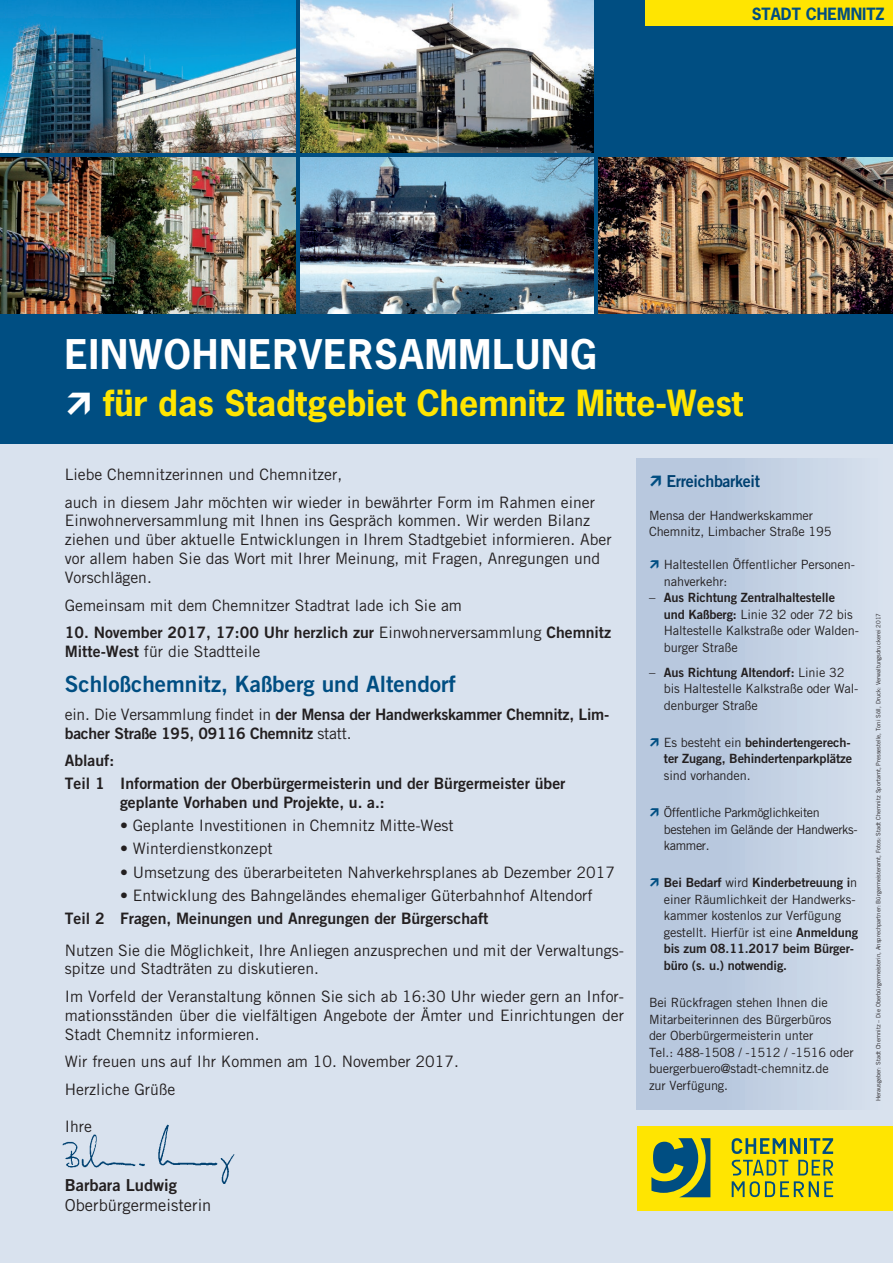
<style>
.page{position:relative;width:893px;height:1263px;background:#fff}
.page>*{position:absolute;margin:0;border:0;box-sizing:border-box;transform-origin:0 0}
.t1{font:700 38.4px "News Gothic";letter-spacing:.03em;color:#fff}
.t2{font:700 33.9px "News Gothic";color:#ffe501}
.t3{font:22.5px "Trade Gothic Bold Two";color:#004e82}
.t4{font:16.5px "Trade Gothic";color:#231f20}
.t5{font:16.5px "Trade Gothic Bold Two";letter-spacing:-.02em;color:#004171}
.t6{font:16.5px "Trade Gothic Bold Two";color:#231f20}
.t7{font:700 15.9px "News Gothic";color:#004e82}
.t8{font:15.75px/18.9px "Trade Gothic";color:#231f20}
.t9{font:15.75px/18.9px "Trade Gothic Bold Two";color:#231f20}
.t10{font:12.75px/16.5px "Trade Gothic";letter-spacing:-.01em;color:#231f20}
.t11{font:12.75px/16.5px "Trade Gothic Bold Two";letter-spacing:-.01em;color:#231f20}
.t12{font:12.75px/16.5px "Trade Gothic";letter-spacing:-.03em;color:#231f20}
.t13{font:6px "Trade Gothic";color:#231f20}
.s1{font-family:"Trade Gothic"}
.s2{font-family:"Trade Gothic Bold Two"}
</style>
<div class="page">
<img style="left:0;top:0;width:595px;height:154px">
<div style="left:596px;top:0;width:297px;height:157px;background:#004e82"></div>
<img style="left:0;top:157px;width:893px;height:158px">
<hr style="left:595px;top:0;width:3px;height:329px;background:#004e82">
<hr style="left:296px;top:0;width:3px;height:329px;background:#004e82">
<hr style="left:0;top:154px;width:893px;height:3px;background:#004e82">
<div style="left:0;top:432px;width:893px;height:831px;background:#d9e2ee"></div>
<div style="left:637px;top:458px;width:255px;height:651px;background:linear-gradient(to right,#b1c2da,#d6e0ed)"></div>
<div style="left:0;top:315px;width:893px;height:129px;background:#004e82"></div>
<div style="left:637px;top:1126px;width:256px;height:84px;background:#ffe501"></div>
<svg style="left:732px;top:1138px;width:68px;height:16px"></svg>
<hr style="left:804px;top:1138px;width:3px;height:16px;background:#004e82">
<svg style="left:810px;top:1138px;width:23px;height:16px"></svg>
<svg style="left:732px;top:1160px;width:56px;height:15px"></svg>
<svg style="left:798px;top:1160px;width:35px;height:15px"></svg>
<svg style="left:732px;top:1181px;width:101px;height:16px"></svg>
<svg style="left:651px;top:1138px;width:59px;height:59px"></svg>
<img style="left:62px;top:1124px;width:173px;height:60px">
<div style="left:645px;top:0;width:248px;height:26px;background:#ffe501"></div>
<svg style="left:650px;top:475px;width:11px;height:11px"></svg>
<svg style="left:650px;top:560px;width:8px;height:9px"></svg>
<svg style="left:650px;top:738px;width:8px;height:8px"></svg>
<svg style="left:650px;top:808px;width:8px;height:9px"></svg>
<svg style="left:650px;top:878px;width:8px;height:9px"></svg>
<p class="t7" style="left:752px;top:4px;width:134px">STADT CHEMNITZ</p>
<h1 class="t1" style="left:65px;top:329px;width:534px">EINWOHNERVERSAMMLUNG</h1>
<h2 class="t2" style="left:103px;top:381px;width:641px">für das Stadtgebiet Chemnitz Mitte-West</h2>
<p class="t8" style="left:65px;top:461px;width:532px;line-height:27.5px">Liebe Chemnitzerinnen und Chemnitzer,<br>auch in diesem Jahr möchten wir wieder in bewährter Form im Rahmen einer</p>
<p class="t8" style="left:65px;top:511px;width:548px">Einwohnerversammlung mit Ihnen ins Gespräch kommen. Wir werden Bilanz ziehen und über aktuelle Entwicklungen in Ihrem Stadtgebiet informieren. Aber vor allem haben Sie das Wort mit Ihrer Meinung, mit Fragen, Anregungen und Vorschlägen.</p>
<p class="t8" style="left:65px;top:595px;width:399px">Gemeinsam mit dem Chemnitzer Stadtrat lade ich Sie am</p>
<p class="t9" style="left:65px;top:623px;width:548px">10. November 2017, 17:00 Uhr herzlich zur <span class="s1">Einwohnerversammlung</span> Chemnitz</p>
<p class="t8" style="left:65px;top:642px;width:197px"><span class="s2">Mitte-West</span> für die Stadtteile</p>
<h3 class="t3" style="left:65px;top:670px;width:393px">Schloßchemnitz, Kaßberg und Altendorf</h3>
<p class="t9" style="left:65px;top:704px;width:546px"><span class="s1">ein. Die Versammlung findet in</span> der Mensa der Handwerkskammer Chemnitz, Lim&shy;bacher Straße 195, 09116 Chemnitz <span class="s1">statt.</span></p>
<p class="t9" style="left:65px;top:749px;width:502px;line-height:23.1px">Ablauf:<br>Teil 1 Information der Oberbürgermeisterin und der Bürgermeister über</p>
<p class="t9" style="left:120px;top:793px;width:266px">geplante Vorhaben und Projekte, u. a.:</p>
<p class="t8" style="left:120px;top:816px;width:335px">• Geplante Investitionen in Chemnitz Mitte-West</p>
<p class="t8" style="left:120px;top:839px;width:154px">• Winterdienstkonzept</p>
<p class="t8" style="left:120px;top:862px;width:496px">• Umsetzung des überarbeiteten Nahverkehrsplanes ab Dezember 2017</p>
<p class="t8" style="left:120px;top:885px;width:474px">• Entwicklung des Bahngeländes ehemaliger Güterbahnhof Altendorf</p>
<p class="t9" style="left:65px;top:908px;width:425px">Teil 2 Fragen, Meinungen und Anregungen der Bürgerschaft</p>
<p class="t8" style="left:65px;top:940px;width:561px">Nutzen Sie die Möglichkeit, Ihre Anliegen anzusprechen und mit der Verwaltungs&shy;spitze und Stadträten zu diskutieren.</p>
<p class="t8" style="left:65px;top:987px;width:561px;text-align:justify">Im Vorfeld der Veranstaltung können Sie sich ab 16:30 Uhr wieder gern an Infor&shy;mationsständen über die vielfältigen Angebote der Ämter und Einrichtungen der Stadt Chemnitz informieren.</p>
<p class="t8" style="left:65px;top:1047px;width:396px;line-height:27.5px">Wir freuen uns auf Ihr Kommen am 10. November 2017.<br>Herzliche Grüße</p>
<p class="t8" style="left:65px;top:1117px;width:29px">Ihre</p>
<p class="t6" style="left:65px;top:1175px;width:114px">Barbara Ludwig</p>
<p class="t4" style="left:65px;top:1195px;width:148px">Oberbürgermeisterin</p>
<p class="t5" style="left:666px;top:471px;width:95px">Erreichbarkeit</p>
<p class="t10" style="left:649px;top:506px;width:184px">Mensa der Handwerkskammer<br>Chemnitz, Limbacher Straße 195</p>
<p class="t10" style="left:664px;top:556px;width:193px">Haltestellen Öffentlicher Personen&shy;nahverkehr:</p>
<p class="t11" style="left:649px;top:589px;width:188px"><span class="s1">–</span> Aus Richtung Zentralhaltestelle</p>
<p class="t10" style="left:664px;top:605px;width:197px"><span class="s2">und Kaßberg:</span> Linie 32 oder 72 bis<br>Haltestelle Kalkstraße oder Walden&shy;burger Straße</p>
<p class="t11" style="left:649px;top:663px;width:197px"><span class="s1">–</span> Aus Richtung Altendorf: <span class="s1">Linie 32</span></p>
<p class="t10" style="left:664px;top:680px;width:196px">bis Haltestelle Kalkstraße oder Wal&shy;denburger Straße</p>
<p class="t11" style="left:664px;top:734px;width:190px"><span class="s1">Es besteht ein</span> behindertengerech&shy;ter Zugang, Behindertenparkplätze</p>
<p class="t10" style="left:664px;top:767px;width:88px">sind vorhanden.</p>
<p class="t12" style="left:664px;top:804px;width:195px">Öffentliche Parkmöglichkeiten bestehen im Gelände der Handwerks&shy;kammer.</p>
<p class="t11" style="left:664px;top:874px;width:195px">Bei Bedarf <span class="s1">wird</span> Kinderbetreuung i<span class="s1">n</span></p>
<p class="t10" style="left:664px;top:891px;width:196px">einer Räumlichkeit der Handwerks&shy;kammer kostenlos zur Verfügung gestellt. Hierfür ist eine <span class="s2">Anmeldung</span></p>
<p class="t11" style="left:664px;top:940px;width:192px">bis zum 08.11.2017 beim Bürger&shy;büro (s. u.) notwendig.</p>
<p class="t10" style="left:649px;top:994px;width:206px">Bei Rückfragen stehen Ihnen die<br>Mitarbeiterinnen des Bürgerbüros<br>der Oberbürgermeisterin unter<br>Tel.: 488-1508 / -1512 / -1516 oder buergerbuero@stadt-chemnitz.de<br>zur Verfügung.</p>
<p class="t13" style="left:875px;top:1101px;width:490px;rotate:-90deg">Herausgeber: Stadt Chemnitz – Die Oberbürgermeisterin, Ansprechpartner: Bürgermeisteramt, Fotos: Stadt Chemnitz Sportamt, Pressestelle, Toni Söll, Druck: Verwaltungsdruckerei 2017</p>
</div>
